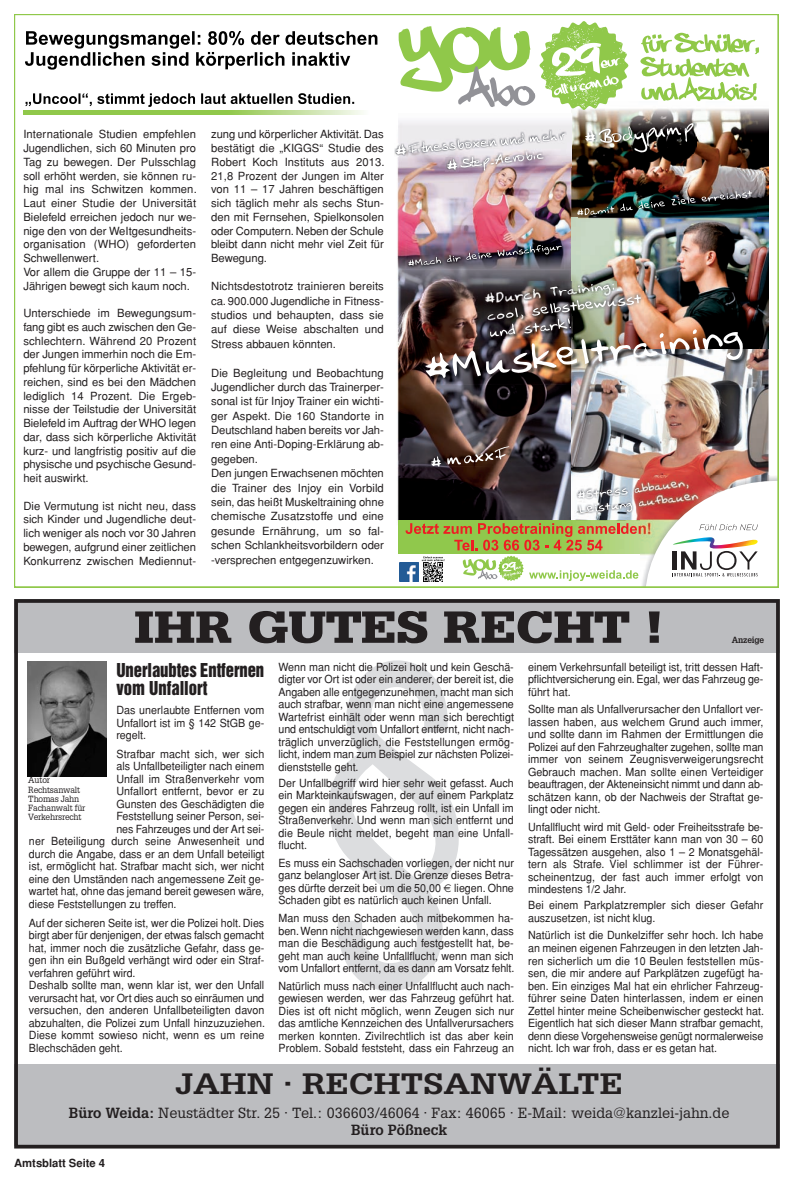
<style>
.page{position:relative;width:794px;height:1184px;background:#fff}
.page>*{position:absolute;margin:0;border:0;box-sizing:border-box;transform-origin:0 0}
.t1{font:350px "Helvetica";color:#dcdddf;scale:.8 1}
.t2{font:900 43.75px "Glypha";color:#231f20;scale:1.2 1}
.t3{font:700 28.75px "Glypha";color:#231f20;scale:1.2 1}
.t4{font:17.5px/18.8px "Helvetica Inserat";letter-spacing:-.005em;color:#231f20;scale:.95 1}
.t5{font:14.38px/17.2px "Glypha";color:#231f20;text-align:center}
.t6{font:11.25px/12.5px "Helvetica";color:#231f20;text-align:justify;scale:.95 1}
.t7{font:11.25px/13.8px "Helvetica";color:#231f20;text-align:justify}
.t8{font:700 11.25px "Helvetica";color:#231f20}
.t9{font:8.75px/9px "Glypha";letter-spacing:-.02em;color:#231f20;scale:.95 1}
.t10{font:700 8.75px "Glypha";letter-spacing:-.02em;color:#231f20;scale:.95 1}
.s1{font-weight:700}
</style>
<div class="page">
<div style="left:14px;top:599px;width:766px;height:53px;background:#bcbdc0"></div>
<div style="left:14px;top:1064px;width:766px;height:81px;background:#bcbdc0"></div>
<img style="left:28px;top:662px;width:78px;height:114px">
<div style="left:14px;top:599px;width:766px;height:549px;border:4px solid #231f20"></div>
<img style="left:14px;top:14px;width:764px;height:573px">
<svg style="left:25px;top:31px;width:352px;height:76px"></svg>
<img style="left:24px;top:111px;width:367px;height:4px">
<div style="left:23px;top:130px;width:361px;height:446px;background:#fff"></div>
<p class="t7" style="left:23px;top:128px;width:175px;text-align:left">Internationale Studien empfehlen<br>Jugendlichen, sich 60 Minuten pro<br>Tag zu bewegen. Der Pulsschlag soll erhöht werden, sie können ru&shy;hig mal ins Schwitzen kommen.<br>Laut einer Studie der Universität<br>Bielefeld erreichen jedoch nur we&shy;nige den von der WeItgesundheits&shy;organisation (WHO) geforderten<br>Schwellenwert.<br>Vor allem die Gruppe der 11 – 15-<br>Jährigen bewegt sich kaum noch.</p>
<p class="t7" style="left:23px;top:306px;width:174px">Unterschiede im Bewegungsum&shy;fang gibt es auch zwischen den Ge&shy;schlechtern. Während 20 Prozent der Jungen immerhin noch die Em&shy;pfehlung für körperliche Aktivität er&shy;reichen, sind es bei den Mädchen lediglich 14 Prozent. Die Ergeb&shy;nisse der Teilstudie der Universität Bielefeld im Auftrag der WHO legen dar, dass sich körperliche Aktivität kurz- und langfristig positiv auf die physische und psychische Gesund&shy;heit auswirkt.</p>
<p class="t7" style="left:23px;top:499px;width:174px">Die Vermutung ist nicht neu, dass sich Kinder und Jugendliche deut&shy;lich weniger als noch vor 30 Jahren bewegen, aufgrund einer zeitlichen Konkurrenz zwischen Mediennut-</p>
<p class="t7" style="left:211px;top:127px;width:175px">zung und körperlicher Aktivität. Das bestätigt die „KIGGS“ Studie des Robert Koch Instituts aus 2013.<br>21,8 Prozent der Jungen im Alter von 11 – 17 Jahren beschäftigen sich täglich mehr als sechs Stun&shy;den mit Fernsehen, Spielkonsolen oder Computern. Neben der Schule bleibt dann nicht mehr viel Zeit für Bewegung.</p>
<p class="t7" style="left:211px;top:279px;width:174px;line-height:14.4px">Nichtsdestotrotz trainieren bereits ca. 900.000 Jugendliche in Fitness&shy;studios und behaupten, dass sie auf diese Weise abschalten und Stress abbauen könnten.</p>
<p class="t7" style="left:211px;top:365px;width:174px;line-height:14.4px;text-align:left">Die Begleitung und Beobachtung<br>Jugendlicher durch das Trainerper&shy;sonal ist für Injoy Trainer ein wichti&shy;ger Aspekt. Die 160 Standorte in<br>Deutschland haben bereits vor Jah&shy;ren eine Anti-Doping-Erklärung ab&shy;gegeben.<br>Den jungen Erwachsenen möchten die Trainer des Injoy ein Vorbild sein, das heißt Muskeltraining ohne chemische Zusatzstoffe und eine gesunde Ernährung, um so fal&shy;schen Schlankheitsvorbildern oder -versprechen entgegenzuwirken.</p>
<h2 class="t2" style="left:134px;top:610px;width:444px">IHR GUTES RECHT !</h2>
<p class="t10" style="left:732px;top:635px;width:35px">Anzeige</p>
<h3 class="t4" style="left:116px;top:661px;width:157px">Unerlaubtes Entfernen vom Unfallort</h3>
<p class="t6" style="left:116px;top:704px;width:157px">Das unerlaubte Entfernen vom Unfallort ist im § 142 StGB ge&shy;regelt.</p>
<p class="t6" style="left:116px;top:747px;width:157px">Strafbar macht sich, wer sich</p>
<p class="t6" style="left:116px;top:760px;width:157px">als Unfallbeteiligter nach einem</p>
<p class="t6" style="left:116px;top:772px;width:157px">Unfall im Straßenverkehr vom</p>
<p class="t6" style="left:116px;top:785px;width:157px">Unfallort entfernt, bevor er zu</p>
<p class="t6" style="left:116px;top:797px;width:157px">Gunsten des Geschädigten die</p>
<p class="t6" style="left:116px;top:810px;width:157px">Feststellung seiner Person, sei-</p>
<p class="t6" style="left:116px;top:822px;width:157px">nes Fahrzeuges und der Art sei-</p>
<p class="t6" style="left:29px;top:835px;width:249px">ner Beteiligung durch seine Anwesenheit und</p>
<p class="t6" style="left:29px;top:847px;width:249px">durch die Angabe, dass er an dem Unfall beteiligt</p>
<p class="t6" style="left:29px;top:860px;width:249px">ist, ermöglicht hat. Strafbar macht sich, wer nicht</p>
<p class="t6" style="left:29px;top:872px;width:249px">eine den Umständen nach angemessene Zeit ge-</p>
<p class="t6" style="left:29px;top:885px;width:249px">wartet hat, ohne das jemand bereit gewesen wäre,</p>
<p class="t6" style="left:29px;top:897px;width:157px">diese Feststellungen zu treffen.</p>
<p class="t6" style="left:29px;top:916px;width:250px;text-align:left">Auf der sicheren Seite ist, wer die Polizei holt. Dies birgt aber für denjenigen, der etwas falsch gemacht hat, immer noch die zusätzliche Gefahr, dass ge&shy;gen ihn ein Bußgeld verhängt wird oder ein Straf&shy;verfahren geführt wird.<br>Deshalb sollte man, wenn klar ist, wer den Unfall verursacht hat, vor Ort dies auch so einräumen und versuchen, den anderen Unfallbeteiligten davon abzuhalten, die Polizei zum Unfall hinzuzuziehen.<br>Diese kommt sowieso nicht, wenn es um reine Blechschäden geht.</p>
<p class="t9" style="left:28px;top:776px;width:62px">Autor<br>Rechtsanwalt<br>Thomas Jahn<br>Fachanwalt für<br>Verkehrsrecht</p>
<h1 class="t1" style="left:317px;top:590px;width:196px">§</h1>
<p class="t6" style="left:278px;top:660px;width:249px">Wenn man nicht die Polizei holt und kein Geschä&shy;digter vor Ort ist oder ein anderer, der bereit ist, die Angaben alle entgegenzunehmen, macht man sich auch strafbar, wenn man nicht eine angemessene Wartefrist einhält oder wenn man sich berechtigt und entschuldigt vom Unfallort entfernt, nicht nach&shy;träglich unverzüglich, die Feststellungen ermög&shy;licht, indem man zum Beispiel zur nächsten Polizei&shy;dienststelle geht.</p>
<p class="t6" style="left:278px;top:776px;width:249px">Der Unfallbegriff wird hier sehr weit gefasst. Auch ein Markteinkaufswagen, der auf einem Parkplatz gegen ein anderes Fahrzeug rollt, ist ein Unfall im Straßenverkehr. Und wenn man sich entfernt und die Beule nicht meldet, begeht man eine Unfall&shy;flucht.</p>
<p class="t6" style="left:278px;top:856px;width:249px">Es muss ein Sachschaden vorliegen, der nicht nur ganz belangloser Art ist. Die Grenze dieses Betra&shy;ges dürfte derzeit bei um die 50,00 liegen. Ohne Schaden gibt es natürlich auch keinen Unfall.</p>
<p class="t6" style="left:278px;top:911px;width:250px">Man muss den Schaden auch mitbekommen ha&shy;ben. Wenn nicht nachgewiesen werden kann, dass man die Beschädigung auch festgestellt hat, be&shy;geht man auch keine Unfallflucht, wenn man sich vom Unfallort entfernt, da es dann am Vorsatz fehlt.</p>
<p class="t6" style="left:278px;top:979px;width:250px">Natürlich muss nach einer Unfallflucht auch nach&shy;gewiesen werden, wer das Fahrzeug geführt hat.<br>Dies ist oft nicht möglich, wenn Zeugen sich nur das amtliche Kennzeichen des Unfallverursachers merken konnten. Zivilrechtlich ist das aber kein Problem. Sobald feststeht, dass ein Fahrzeug an</p>
<p class="t6" style="left:528px;top:660px;width:249px">einem Verkehrsunfall beteiligt ist, tritt dessen Haft&shy;pflichtversicherung ein. Egal, wer das Fahrzeug ge&shy;führt hat.</p>
<p class="t6" style="left:528px;top:703px;width:249px">Sollte man als Unfallverursacher den Unfallort ver&shy;lassen haben, aus welchem Grund auch immer, und sollte dann im Rahmen der Ermittlungen die Polizei auf den Fahrzeughalter zugehen, sollte man immer von seinem Zeugnisverweigerungsrecht Gebrauch machen. Man sollte einen Verteidiger beauftragen, der Akteneinsicht nimmt und dann ab&shy;schätzen kann, ob der Nachweis der Straftat ge&shy;lingt oder nicht.</p>
<p class="t6" style="left:528px;top:820px;width:249px">Unfallflucht wird mit Geld- oder Freiheitsstrafe be&shy;straft. Bei einem Ersttäter kann man von 30 – 60<br>Tagessätzen ausgehen, also 1 – 2 Monatsgehäl&shy;tern als Strafe. Viel schlimmer ist der Führer&shy;scheinentzug, der fast auch immer erfolgt von mindestens 1/2 Jahr.</p>
<p class="t6" style="left:528px;top:899px;width:249px">Bei einem Parkplatzrempler sich dieser Gefahr auszusetzen, ist nicht klug.</p>
<p class="t6" style="left:528px;top:929px;width:250px">Natürlich ist die Dunkelziffer sehr hoch. Ich habe an meinen eigenen Fahrzeugen in den letzten Jah&shy;ren sicherlich um die 10 Beulen feststellen müs&shy;sen, die mir andere auf Parkplätzen zugefügt ha&shy;ben. Ein einziges Mal hat ein ehrlicher Fahrzeug&shy;führer seine Daten hinterlassen, indem er einen Zettel hinter meine Scheibenwischer gesteckt hat.<br>Eigentlich hat sich dieser Mann strafbar gemacht, denn diese Vorgehensweise genügt normalerweise nicht. Ich war froh, dass er es getan hat.</p>
<h3 class="t3" style="left:175px;top:1067px;width:374px">JAHN · RECHTSANWÄLTE</h3>
<p class="t5" style="left:69px;top:1104px;width:662px"><span class="s1">Büro Weida:</span> Neustädter Str. 25 · Tel.: 036603/46064 · Fax: 46065 · E-Mail: weida@kanzlei-jahn.de<br><span class="s1">Büro Pößneck</span></p>
<p class="t8" style="left:14px;top:1156px;width:93px">Amtsblatt Seite 4</p>
</div>
